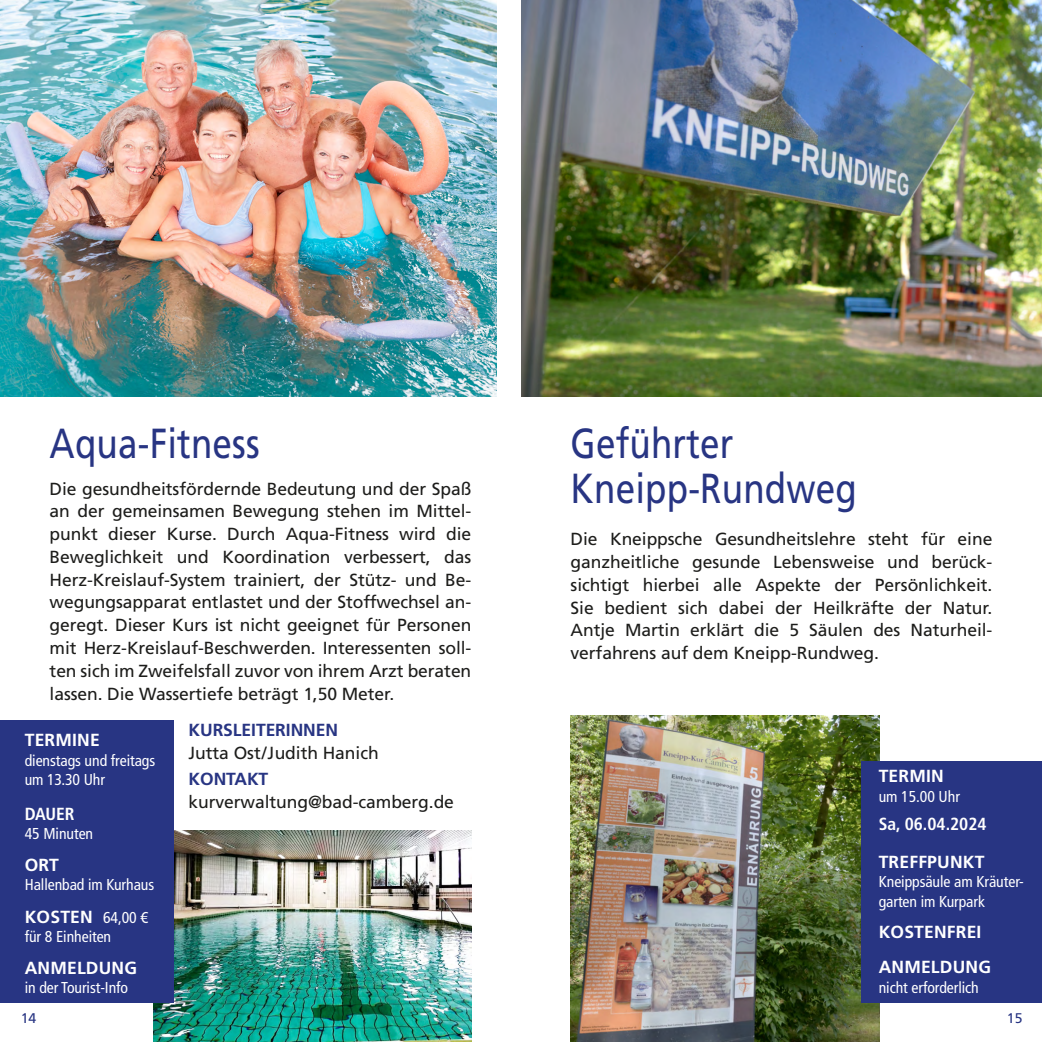
<style>
.page{position:relative;width:1042px;height:1042px;background:#fff}
.page>*{position:absolute;margin:0;border:0;box-sizing:border-box;transform-origin:0 0}
.t1{font:42px/45.5px "Frutiger LT Std";letter-spacing:.005em;color:#283583;scale:.83 1}
.t2{font:17.5px/22.8px "Frutiger LT Std";letter-spacing:-.005em;color:#1d1d1b;text-align:justify}
.t3{font:700 17.5px/35px "Frutiger LT Std";letter-spacing:.01em;color:#fff}
.t4{font:700 17.5px "Frutiger LT Std";letter-spacing:-.005em;color:#283583}
.t5{font:700 condensed 17.5px "Frutiger LT Std";color:#fff}
.t6{font:condensed 15.75px/19.2px "Frutiger LT Std";letter-spacing:-.005em;color:#fff}
.t7{font:14px "Frutiger LT Std";color:#283583}
.s1{font-weight:400;font-stretch:condensed;font-size:15.75px}
</style>
<div class="page">
<img style="left:154px;top:830px;width:317px;height:212px">
<img style="left:0;top:0;width:496px;height:397px">
<img style="left:521px;top:0;width:521px;height:397px">
<img style="left:570px;top:715px;width:309px;height:327px">
<div style="left:0;top:720px;width:174px;height:282px;background:#283583"></div>
<div style="left:861px;top:761px;width:181px;height:241px;background:#283583"></div>
<h1 class="t1" style="left:50px;top:421px;width:255px">Aqua-Fitness</h1>
<p class="t2" style="left:50px;top:477px;width:423px">Die gesundheitsfördernde Bedeutung und der Spaß an der gemeinsamen Bewegung stehen im Mittel&shy;punkt dieser Kurse. Durch Aqua-Fitness wird die Beweglichkeit und Koordination verbessert, das Herz-Kreislauf-System trainiert, der Stütz- und Be&shy;wegungsapparat entlastet und der Stoffwechsel an&shy;geregt. Dieser Kurs ist nicht geeignet für Personen mit Herz-Kreislauf-Beschwerden. Interessenten soll&shy;ten sich im Zweifelsfall zuvor von ihrem Arzt beraten lassen. Die Wassertiefe beträgt 1,50 Meter.</p>
<p class="t3" style="left:25px;top:723px;width:76px">TERMINE</p>
<p class="t6" style="left:25px;top:750px;width:132px">dienstags und freitags um 13.30 Uhr</p>
<p class="t5" style="left:25px;top:803px;width:51px">DAUER</p>
<p class="t6" style="left:25px;top:824px;width:70px">45 Minuten</p>
<p class="t3" style="left:25px;top:847px;width:36px">ORT</p>
<p class="t6" style="left:25px;top:875px;width:131px">Hallenbad im Kurhaus</p>
<p class="t3" style="left:25px;top:899px;width:125px">KOSTEN <span class="s1">64,00 €</span></p>
<p class="t6" style="left:25px;top:927px;width:88px">für 8 Einheiten</p>
<p class="t3" style="left:25px;top:950px;width:114px">ANMELDUNG</p>
<p class="t6" style="left:25px;top:978px;width:105px">in der Tourist-Info</p>
<p class="t4" style="left:189px;top:719px;width:151px">KURSLEITERINNEN</p>
<p class="t2" style="left:189px;top:741px;width:192px">Jutta Ost/Judith Hanich</p>
<p class="t4" style="left:189px;top:768px;width:81px">KONTAKT</p>
<p class="t2" style="left:189px;top:790px;width:267px">kurverwaltung@bad-camberg.de</p>
<h1 class="t1" style="left:570px;top:421px;width:346px">Geführter<br>Kneipp-Rundweg</h1>
<p class="t2" style="left:570px;top:528px;width:423px">Die Kneippsche Gesundheitslehre steht für eine ganzheitliche gesunde Lebensweise und berück&shy;sichtigt hierbei alle Aspekte der Persönlichkeit.<br>Sie bedient sich dabei der Heilkräfte der Natur.<br>Antje Martin erklärt die 5 Säulen des Naturheil&shy;verfahrens auf dem Kneipp-Rundweg.</p>
<p class="t3" style="left:879px;top:759px;width:67px">TERMIN</p>
<p class="t6" style="left:879px;top:787px;width:83px">um 15.00 Uhr</p>
<p class="t5" style="left:879px;top:813px;width:109px">Sa, 06.04.2024</p>
<p class="t3" style="left:879px;top:845px;width:107px">TREFFPUNKT</p>
<p class="t6" style="left:879px;top:872px;width:147px">Kneippsäule am Kräuter&shy;garten im Kurpark</p>
<p class="t3" style="left:879px;top:915px;width:114px">KOSTENFREI<br>ANMELDUNG</p>
<p class="t6" style="left:879px;top:977px;width:102px">nicht erforderlich</p>
<p class="t7" style="left:21px;top:1009px;width:17px">14</p>
<p class="t7" style="left:1007px;top:1009px;width:17px">15</p>
</div>
